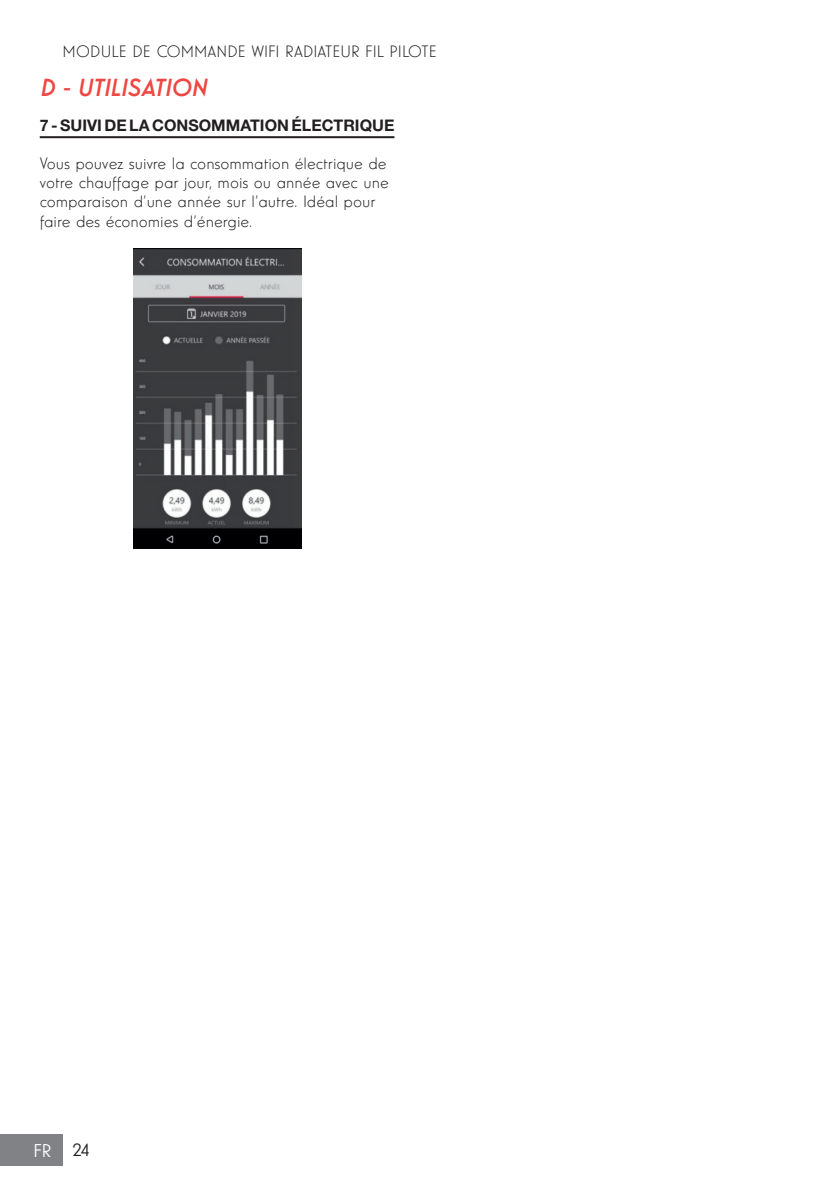
<style>
.page{position:relative;width:840px;height:1191px;background:#fff}
.page>*{position:absolute;margin:0;border:0;box-sizing:border-box;transform-origin:0 0}
.t1{font:italic 500 24px "Windlesham Pro";color:#ef4744}
.t2{font:18px "Windlesham Pro Regular 5";color:#231f20}
.t3{font:18px "Windlesham Pro Regular 5";color:#fff}
.t4{font:16px/19.2px "Windlesham Pro Regular 6";color:#231f20}
.t5{font:700 16px "Helvetica Neue LT Std";color:#231f20}
</style>
<div class="page">
<div style="left:0;top:1134px;width:62px;height:31px;background:#808285"></div>
<hr style="left:40px;top:136px;width:354px;height:2px;background:#231f20">
<img style="left:133px;top:249px;width:168px;height:299px">
<p class="t4" style="left:62px;top:41px;width:375px">MODULE DE COMMANDE WIFI RADIATEUR FIL PILOTE</p>
<h1 class="t1" style="left:40px;top:72px;width:169px">D - UTILISATION</h1>
<p class="t5" style="left:40px;top:115px;width:356px">7 - SUIVI DE LA CONSOMMATION ÉLECTRIQUE</p>
<p class="t4" style="left:40px;top:154px;width:350px">Vous pouvez suivre la consommation électrique de votre chauffage par jour, mois ou année avec une comparaison d’une année sur l’autre. Idéal pour faire des économies d’énergie.</p>
<p class="t3" style="left:34px;top:1138px;width:19px">FR</p>
<p class="t2" style="left:72px;top:1137px;width:18px">24</p>
</div>
